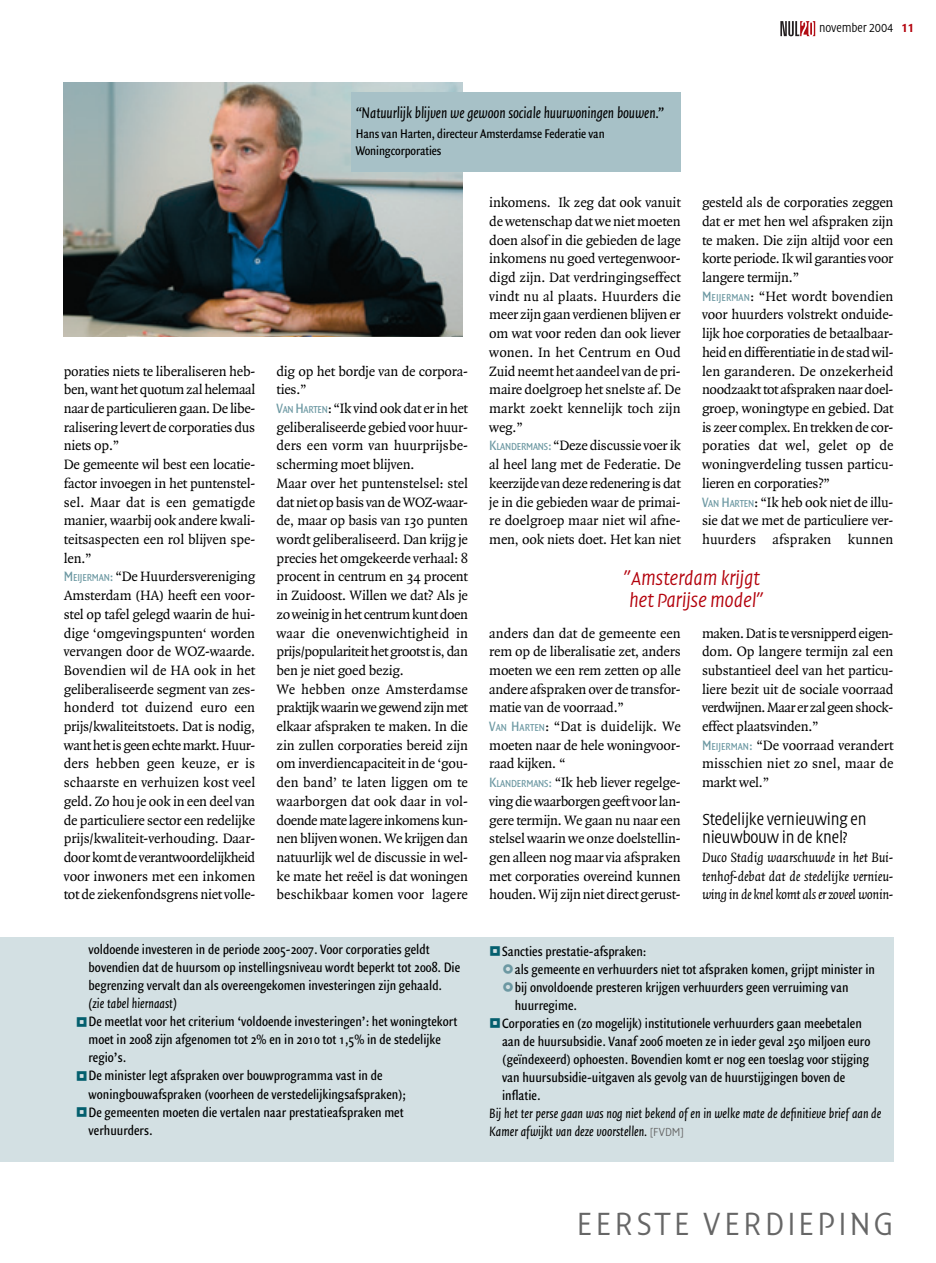
<style>
.page{position:relative;width:936px;height:1263px;background:#fff}
.page>*{position:absolute;margin:0;border:0;box-sizing:border-box;transform-origin:0 0}
.t1{font:300 33px "Quadraat Head";letter-spacing:.095em;color:#666}
.t2{font:italic 300 19.5px/22.5px "Quadraat Head";letter-spacing:-.01em;color:#b3000b}
.t3{font:italic 16.5px "Quadraat Sans Con";letter-spacing:-.01em;color:#000}
.t4{font:300 16.5px/18.8px "Quadraat Head";letter-spacing:-.015em;color:#000}
.t5{font:14.55px/18.8px "Quadraat";letter-spacing:-.015em;color:#000}
.t6{font:14.55px/18px "Quadraat Sans Con";color:#000}
.t7{font:italic 14.55px/18px "Quadraat Sans Con";color:#000}
.t8{font:italic 14.55px/18.8px "Quadraat";letter-spacing:-.03em;color:#000;text-align:justify}
.t9{font:13.5px/16.5px "Quadraat Sans Con";letter-spacing:-.01em;color:#000}
.t10{font:300 12px "Quadraat Head";letter-spacing:-.01em;color:#000}
.s1{font-weight:700;color:#b3000b}
.s2{font-family:"Quadraat Sans Con";color:#6c98a2}
.s3{font-family:"Quadraat Sans Con";font-size:10.95px;color:#6c98a2}
.s4{font-family:"Quadraat Head";font-weight:300;font-style:normal;font-size:12px;color:#666}
</style>
<div class="page">
<svg style="left:780px;top:21px;width:35px;height:15px"></svg>
<img style="left:64px;top:82px;width:398px;height:255px">
<div style="left:0;top:937px;width:893px;height:224px;background:#d3e0e3"></div>
<div style="left:351px;top:92px;width:329px;height:79px;background:#a7c1c7"></div>
<p class="t3" style="left:355px;top:106px;width:310px">“Natuurlijk blijven we gewoon sociale huurwoningen bouwen.”</p>
<p class="t9" style="left:355px;top:127px;width:250px">Hans van Harten, directeur Amsterdamse Federatie van<br>Woningcorporaties</p>
<p class="t10" style="left:819px;top:23px;width:96px">november 2004 <span class="s1">11</span></p>
<p class="t5" style="left:64px;top:363px;width:193px">poraties niets te liberaliseren heb&shy;ben, want het quotum zal helemaal naar de particulieren gaan. De libe&shy;ralisering levert de corporaties dus niets op.”<br>De gemeente wil best een locatie&shy;factor invoegen in het puntenstel&shy;sel. Maar dat is een gematigde manier, waarbij ook andere kwali&shy;teitsaspecten een rol blijven spe&shy;len.”<br><span class="s2">M</span><span class="s3">EIJERMAN</span><span class="s2">:</span> “De Huurdersvereniging<br>Amsterdam (HA) heeft een voor&shy;stel op tafel gelegd waarin de hui&shy;dige ‘omgevingspunten‘ worden vervangen door de WOZ-waarde.<br>Bovendien wil de HA ook in het geliberaliseerde segment van zes&shy;honderd tot duizend euro een prijs/kwaliteitstoets. Dat is nodig, want het is geen echte markt. Huur&shy;ders hebben geen keuze, er is schaarste en verhuizen kost veel geld. Zo hou je ook in een deel van de particuliere sector een redelijke prijs/kwaliteit-verhouding. Daar&shy;door komt de verantwoordelijkheid voor inwoners met een inkomen tot de ziekenfondsgrens niet volle-</p>
<p class="t5" style="left:276px;top:363px;width:193px">dig op het bordje van de corpora&shy;ties.”<br><span class="s2">V</span><span class="s3">AN</span> <span class="s2">H</span><span class="s3">ARTEN</span>: “Ik vind ook dat er in het geliberaliseerde gebied voor huur&shy;ders een vorm van huurprijsbe&shy;scherming moet blijven.<br>Maar over het puntenstelsel: stel dat niet op basis van de WOZ-waar&shy;de, maar op basis van 130 punten wordt geliberaliseerd. Dan krijg je precies het omgekeerde verhaal: 8 procent in centrum en 34 procent in Zuidoost. Willen we dat? Als je zo weinig in het centrum kunt doen waar die onevenwichtigheid in prijs/populariteit het grootst is, dan ben je niet goed bezig.<br>We hebben onze Amsterdamse praktijk waarin we gewend zijn met elkaar afspraken te maken. In die zin zullen corporaties bereid zijn om inverdiencapaciteit in de ‘gou&shy;den band’ te laten liggen om te waarborgen dat ook daar in vol&shy;doende mate lagere inkomens kun&shy;nen blijven wonen. We krijgen dan natuurlijk wel de discussie in wel&shy;ke mate het reëel is dat woningen beschikbaar komen voor lagere</p>
<p class="t6" style="left:89px;top:942px;width:373px">voldoende investeren in de periode 2005-2007. Voor corporaties geldt bovendien dat de huursom op instellingsniveau wordt beperkt tot 2008. Die begrenzing vervalt dan als overeengekomen investeringen zijn gehaald.</p>
<p class="t7" style="left:89px;top:996px;width:90px">(zie tabel hiernaast)</p>
<p class="t6" style="left:76px;top:1014px;width:383px"><sub>&lt;</sub>De meetlat voor het criterium ‘voldoende investeringen’: het woningtekort</p>
<p class="t6" style="left:89px;top:1032px;width:354px">moet in 2008 zijn afgenomen tot 2% en in 2010 tot 1,5% in de stedelijke</p>
<p class="t6" style="left:89px;top:1050px;width:39px">regio’s.</p>
<p class="t6" style="left:76px;top:1068px;width:308px"><sub>&lt;</sub>De minister legt afspraken over bouwprogramma vast in de</p>
<p class="t6" style="left:89px;top:1086px;width:319px">woningbouwafspraken (voorheen de verstedelijkingsafspraken);</p>
<p class="t6" style="left:76px;top:1104px;width:329px"><sub>&lt;</sub>De gemeenten moeten die vertalen naar prestatieafspraken met</p>
<p class="t6" style="left:89px;top:1122px;width:65px">verhuurders.</p>
<p class="t5" style="left:489px;top:194px;width:193px">inkomens. Ik zeg dat ook vanuit de wetenschap dat we niet moeten doen alsof in die gebieden de lage inkomens nu goed vertegenwoor&shy;digd zijn. Dat verdringingseffect vindt nu al plaats. Huurders die meer zijn gaan verdienen blijven er om wat voor reden dan ook liever wonen. In het Centrum en Oud<br>Zuid neemt het aandeel van de pri&shy;maire doelgroep het snelste af. De markt zoekt kennelijk toch zijn weg.”<br><span class="s2">K</span><span class="s3">LANDERMANS</span><span class="s2">:</span> “Deze discussie voer ik al heel lang met de Federatie. De keerzijde van deze redenering is dat je in die gebieden waar de primai&shy;re doelgroep maar niet wil afne&shy;men, ook niets doet. Het kan niet</p>
<p class="t5" style="left:702px;top:194px;width:193px">gesteld als de corporaties zeggen dat er met hen wel afspraken zijn te maken. Die zijn altijd voor een korte periode. Ik wil garanties voor langere termijn.”<br><span class="s2">M</span><span class="s3">EIJERMAN</span>: “Het wordt bovendien voor huurders volstrekt onduide&shy;lijk hoe corporaties de betaalbaar&shy;heid en differentiatie in de stad wil&shy;len garanderen. De onzekerheid noodzaakt tot afspraken naar doel&shy;groep, woningtype en gebied. Dat is zeer complex. En trekken de cor&shy;poraties dat wel, gelet op de woningverdeling tussen particu&shy;lieren en corporaties?”<br><span class="s2">V</span><span class="s3">AN</span> <span class="s2">H</span><span class="s3">ARTEN</span>: “Ik heb ook niet de illu&shy;sie dat we met de particuliere ver&shy;huurders afspraken kunnen</p>
<h2 class="t2" style="left:623px;top:568px;width:142px">"Amsterdam krijgt het Parijse model"</h2>
<p class="t5" style="left:489px;top:625px;width:193px">anders dan dat de gemeente een rem op de liberalisatie zet, anders moeten we een rem zetten op alle andere afspraken over de transfor&shy;matie van de voorraad.”<br><span class="s2">V</span><span class="s3">AN</span> <span class="s2">H</span><span class="s3">ARTEN</span>: “Dat is duidelijk. We moeten naar de hele woningvoor&shy;raad kijken. “<br><span class="s2">K</span><span class="s3">LANDERMANS</span><span class="s2">:</span> “Ik heb liever regelge&shy;ving die waarborgen geeft voor lan&shy;gere termijn. We gaan nu naar een stelsel waarin we onze doelstellin&shy;gen alleen nog maar via afspraken met corporaties overeind kunnen houden. Wij zijn niet direct gerust-</p>
<p class="t5" style="left:702px;top:625px;width:193px">maken. Dat is te versnipperd eigen&shy;dom. Op langere termijn zal een substantieel deel van het particu&shy;liere bezit uit de sociale voorraad verdwijnen. Maar er zal geen shock&shy;effect plaatsvinden.”<br><span class="s2">M</span><span class="s3">EIJERMAN</span><span class="s2">:</span> “De voorraad verandert misschien niet zo snel, maar de markt wel.”</p>
<p class="t4" style="left:702px;top:810px;width:166px">Stedelijke vernieuwing en nieuwbouw in de knel?</p>
<p class="t8" style="left:702px;top:849px;width:193px">Duco Stadig waarschuwde in het Bui&shy;tenhof-debat dat de stedelijke vernieu&shy;wing in de knel komt als er zoveel wonin-</p>
<p class="t6" style="left:489px;top:943px;width:158px"><sub>&lt;</sub>Sancties prestatie-afspraken:</p>
<p class="t6" style="left:502px;top:961px;width:374px"><sub>&gt;</sub>als gemeente en verhuurders niet tot afspraken komen, grijpt minister in</p>
<p class="t6" style="left:502px;top:979px;width:348px"><sub>&gt;</sub>bij onvoldoende presteren krijgen verhuurders geen verruiming van</p>
<p class="t6" style="left:514px;top:997px;width:64px">huurregime.</p>
<p class="t6" style="left:489px;top:1015px;width:374px"><sub>&lt;</sub>Corporaties en (zo mogelijk) institutionele verhuurders gaan meebetalen</p>
<p class="t6" style="left:502px;top:1033px;width:370px">aan de huursubsidie. Vanaf 2006 moeten ze in ieder geval 250 miljoen euro</p>
<p class="t6" style="left:502px;top:1051px;width:368px">(geïndexeerd) ophoesten. Bovendien komt er nog een toeslag voor stijging</p>
<p class="t6" style="left:502px;top:1069px;width:345px">van huursubsidie-uitgaven als gevolg van de huurstijgingen boven de</p>
<p class="t6" style="left:502px;top:1087px;width:40px">inflatie.</p>
<p class="t7" style="left:489px;top:1105px;width:393px">Bij het ter perse gaan was nog niet bekend of en in welke mate de definitieve brief aan de<br>Kamer afwijkt van deze voorstellen. <span class="s4">[FVDM]</span></p>
<h1 class="t1" style="left:576px;top:1209px;width:318px">EERSTE VERDIEPING</h1>
</div>
